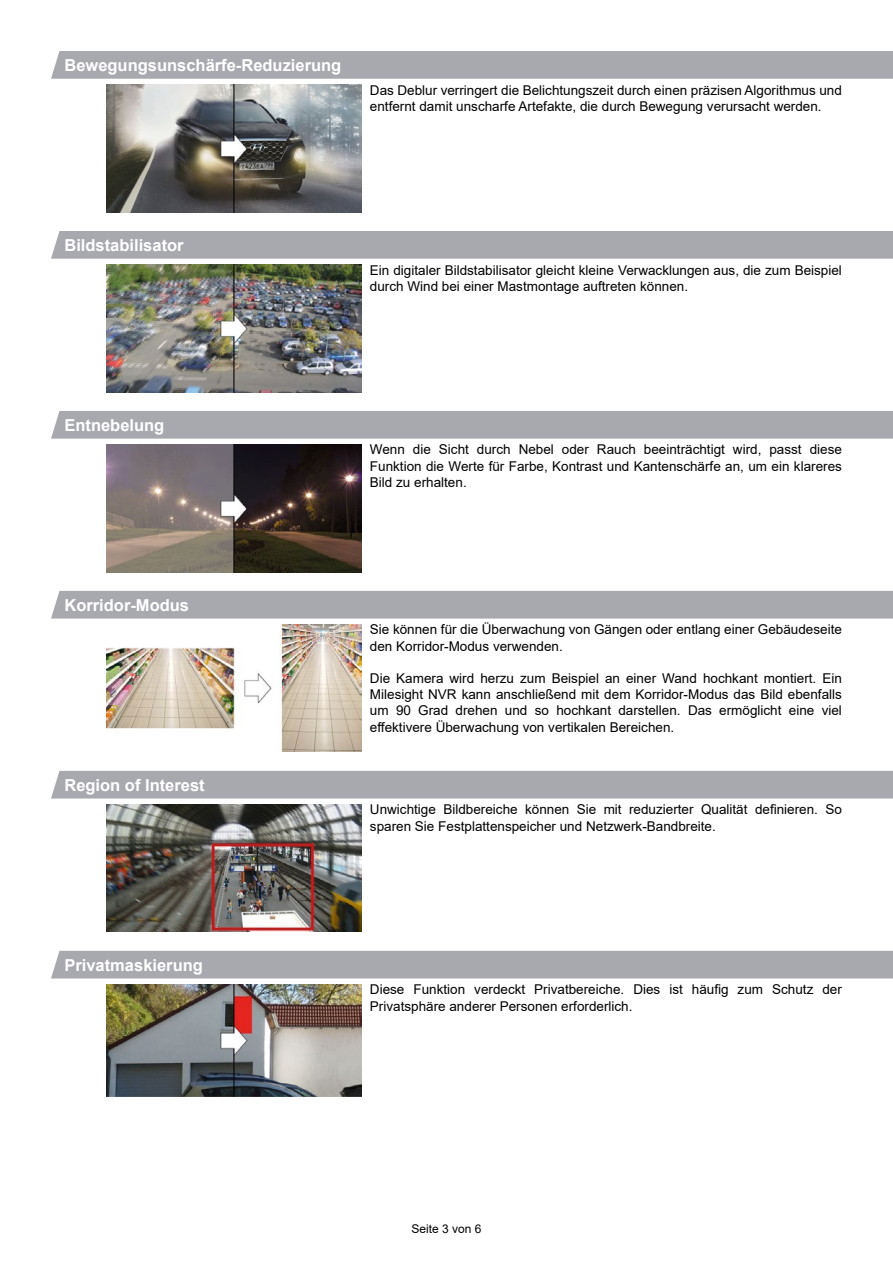
<style>
.page{position:relative;width:893px;height:1263px;background:#fff}
.page>*{position:absolute;margin:0;border:0;box-sizing:border-box;transform-origin:0 0}
.t1{font:700 16.5px "Arial";color:#fff}
.t2{font:13.5px/16.2px "Arial";color:#000}
.t3{font:12px "Arial";color:#000}
</style>
<div class="page">
<div style="left:51px;top:51px;width:842px;height:28px;background:#a8a9af"></div>
<img style="left:106px;top:85px;width:255px;height:127px">
<div style="left:51px;top:231px;width:842px;height:28px;background:#a8a9af"></div>
<img style="left:106px;top:265px;width:255px;height:127px">
<div style="left:51px;top:411px;width:842px;height:28px;background:#a8a9af"></div>
<img style="left:106px;top:445px;width:255px;height:127px">
<div style="left:51px;top:591px;width:842px;height:28px;background:#a8a9af"></div>
<img style="left:106px;top:625px;width:255px;height:127px">
<div style="left:51px;top:771px;width:842px;height:27px;background:#a8a9af"></div>
<img style="left:106px;top:804px;width:255px;height:128px">
<div style="left:51px;top:951px;width:842px;height:27px;background:#a8a9af"></div>
<img style="left:106px;top:984px;width:255px;height:112px">
<p class="t1" style="left:64px;top:54px;width:278px">Bewegungsunschärfe-Reduzierung</p>
<p class="t2" style="left:370px;top:82px;width:473px">Das Deblur verringert die Belichtungszeit durch einen präzisen Algorithmus und entfernt damit unscharfe Artefakte, die durch Bewegung verursacht werden.</p>
<p class="t1" style="left:64px;top:234px;width:121px">Bildstabilisator</p>
<p class="t1" style="left:64px;top:414px;width:101px">Entnebelung</p>
<p class="t1" style="left:64px;top:594px;width:126px">Korridor-Modus</p>
<p class="t1" style="left:64px;top:774px;width:142px">Region of Interest</p>
<p class="t2" style="left:370px;top:262px;width:473px">Ein digitaler Bildstabilisator gleicht kleine Verwacklungen aus, die zum Beispiel durch Wind bei einer Mastmontage auftreten können.</p>
<p class="t2" style="left:370px;top:441px;width:473px;text-align:justify">Wenn die Sicht durch Nebel oder Rauch beeinträchtigt wird, passt diese Funktion die Werte für Farbe, Kontrast und Kantenschärfe an, um ein klareres Bild zu erhalten.</p>
<p class="t2" style="left:370px;top:621px;width:473px">Sie können für die Überwachung von Gängen oder entlang einer Gebäudeseite den Korridor-Modus verwenden.</p>
<p class="t2" style="left:370px;top:670px;width:473px;text-align:justify">Die Kamera wird herzu zum Beispiel an einer Wand hochkant montiert. Ein Milesight NVR kann anschließend mit dem Korridor-Modus das Bild ebenfalls um 90 Grad drehen und so hochkant darstellen. Das ermöglicht eine viel effektivere Überwachung von vertikalen Bereichen.</p>
<p class="t2" style="left:370px;top:801px;width:473px">Unwichtige Bildbereiche können Sie mit reduzierter Qualität definieren. So sparen Sie Festplattenspeicher und Netzwerk-Bandbreite.</p>
<p class="t1" style="left:64px;top:954px;width:140px">Privatmaskierung</p>
<p class="t2" style="left:370px;top:981px;width:473px">Diese Funktion verdeckt Privatbereiche. Dies ist häufig zum Schutz der<br>Privatsphäre anderer Personen erforderlich.</p>
<p class="t3" style="left:411px;top:1220px;width:72px">Seite 3 von 6</p>
</div>
